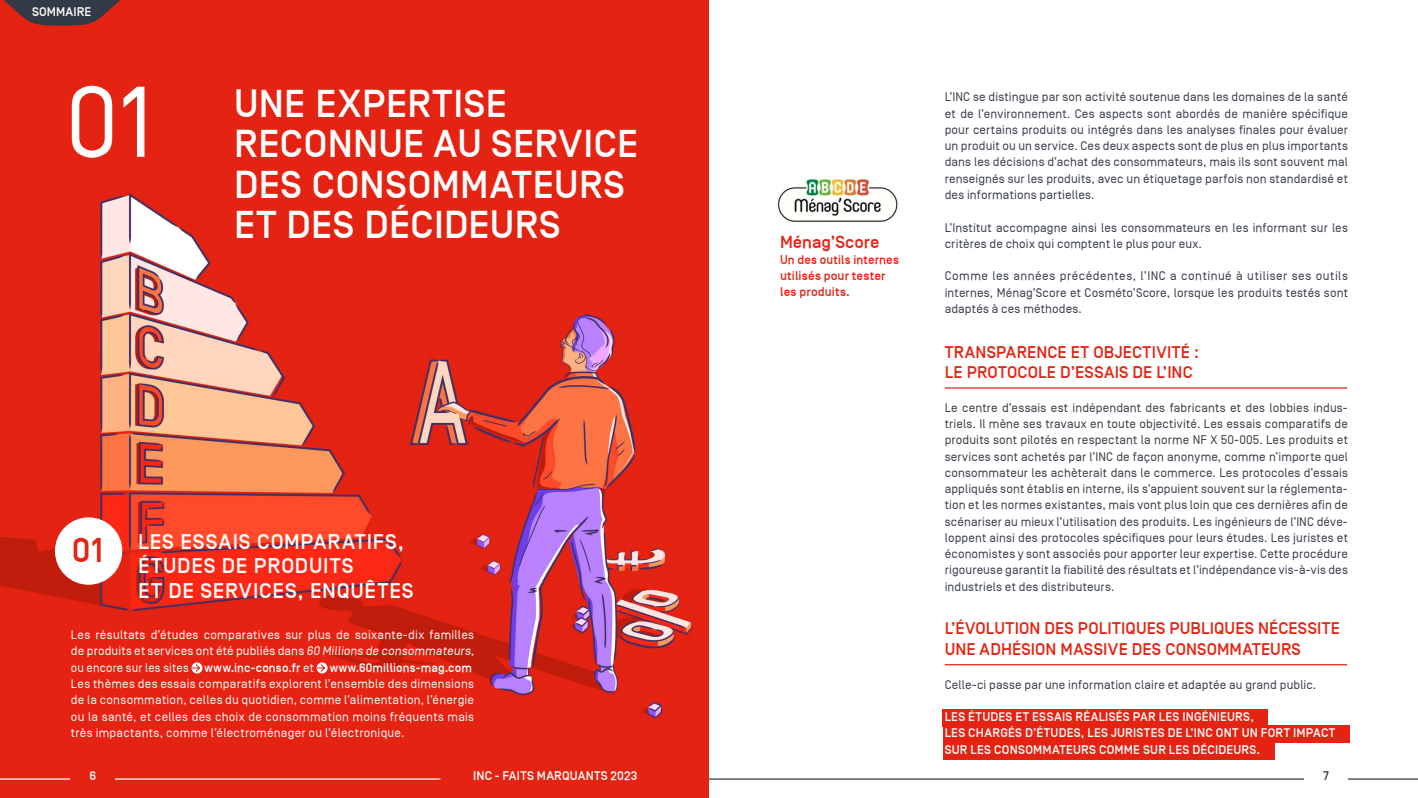
<style>
.page{position:relative;width:1418px;height:798px;background:#fff}
.page>*{position:absolute;margin:0;border:0;box-sizing:border-box;transform-origin:0 0}
.t1{font:100px "Simplon BP";color:#fff}
.t2{font:500 38.75px/40.6px "Simplon BP";letter-spacing:.01em;color:#fff}
.t3{font:500 34.38px "Simplon BP";color:#e42312}
.t4{font:500 21.25px/24.4px "Simplon BP";letter-spacing:.035em;color:#fff}
.t5{font:500 17.5px "Simplon BP";color:#e42312}
.t6{font:500 16.88px/20.4px "Simplon BP";letter-spacing:.01em;color:#e42312}
.t7{font:12.5px/16.2px "Simplon BP";letter-spacing:.01em;color:#343a45;text-align:justify}
.t8{font:12.5px/16.2px "Simplon BP";letter-spacing:.02em;color:#fff;text-align:justify}
.t9{font:500 12.5px/16.2px "Simplon BP";letter-spacing:.015em;color:#fff}
.t10{font:500 12.5px/16.2px "Simplon BP";letter-spacing:.015em;color:#e42312}
.t11{font:500 12.5px "Simplon BP";color:#343a45}
.s1{font-weight:400}
</style>
<div class="page">
<img style="left:0;top:0;width:709px;height:797px">
<svg style="left:191px;top:662px;width:11px;height:11px"></svg>
<svg style="left:191px;top:663px;width:10px;height:9px"></svg>
<svg style="left:316px;top:662px;width:11px;height:11px"></svg>
<svg style="left:316px;top:663px;width:10px;height:9px"></svg>
<div style="left:55px;top:517px;width:67px;height:67px;background:#fff;border-radius:50%"></div>
<hr style="left:944px;top:387px;width:402px;height:1px;background:#e42312">
<hr style="left:944px;top:663px;width:402px;height:2px;background:#e42312">
<div style="left:943px;top:708px;width:324px;height:18px;background:#e42312"></div>
<div style="left:943px;top:725px;width:406px;height:17px;background:#e42312"></div>
<div style="left:943px;top:741px;width:331px;height:18px;background:#e42312"></div>
<img style="left:777px;top:178px;width:121px;height:44px">
<hr style="left:709px;top:778px;width:594px;height:1px;background:#343a45">
<hr style="left:1347px;top:778px;width:70px;height:1px;background:#343a45">
<hr style="left:115px;top:778px;width:325px;height:1px;background:#fff">
<hr style="left:0;top:778px;width:70px;height:1px;background:#fff">
<svg style="left:0;top:0;width:125px;height:26px;background:#6d3234"></svg>
<p class="t9" style="left:32px;top:4px;width:61px">SOMMAIRE</p>
<h1 class="t1" style="left:65px;top:69px;width:89px">01</h1>
<h2 class="t2" style="left:234px;top:83px;width:405px">UNE EXPERTISE<br>RECONNUE AU SERVICE<br>DES CONSOMMATEURS<br>ET DES DÉCIDEURS</h2>
<h3 class="t3" style="left:72px;top:532px;width:33px">01</h3>
<h3 class="t4" style="left:138px;top:529px;width:277px">LES ESSAIS COMPARATIFS,<br>ÉTUDES DE PRODUITS<br>ET DE SERVICES, ENQUÊTES</h3>
<p class="t8" style="left:71px;top:626px;width:405px">Les résultats d’études comparatives sur plus de soixante-dix familles de produits et services ont été publiés dans 60 Millions de consommateurs, ou encore sur les sites</p>
<p class="t9" style="left:205px;top:659px;width:111px">www.inc-conso.fr <span class="s1">et</span></p>
<p class="t9" style="left:330px;top:659px;width:144px">www.60millions-mag.com</p>
<p class="t8" style="left:71px;top:675px;width:405px">Les thèmes des essais comparatifs explorent l’ensemble des dimensions de la consommation, celles du quotidien, comme l’alimentation, l’énergie ou la santé, et celles des choix de consommation moins fréquents mais très impactants, comme l’électroménager ou l’électronique.</p>
<h3 class="t5" style="left:780px;top:232px;width:101px">Ménag’Score</h3>
<p class="t10" style="left:780px;top:251px;width:120px">Un des outils internes utilisés pour tester les produits.</p>
<p class="t7" style="left:944px;top:89px;width:405px">L’INC se distingue par son activité soutenue dans les domaines de la santé et de l’environnement. Ces aspects sont abordés de manière spécifique pour certains produits ou intégrés dans les analyses finales pour évaluer un produit ou un service. Ces deux aspects sont de plus en plus importants dans les décisions d’achat des consommateurs, mais ils sont souvent mal renseignés sur les produits, avec un étiquetage parfois non standardisé et des informations partielles.</p>
<p class="t7" style="left:944px;top:219px;width:405px">L’Institut accompagne ainsi les consommateurs en les informant sur les critères de choix qui comptent le plus pour eux.</p>
<p class="t7" style="left:944px;top:268px;width:405px">Comme les années précédentes, l’INC a continué à utiliser ses outils internes, Ménag’Score et Cosméto’Score, lorsque les produits testés sont adaptés à ces méthodes.</p>
<h3 class="t6" style="left:944px;top:341px;width:256px">TRANSPARENCE ET OBJECTIVITÉ :<br>LE PROTOCOLE D’ESSAIS DE L’INC</h3>
<p class="t7" style="left:944px;top:399px;width:405px">Le centre d’essais est indépendant des fabricants et des lobbies indus&shy;triels. Il mène ses travaux en toute objectivité. Les essais comparatifs de produits sont pilotés en respectant la norme NF X 50-005. Les produits et services sont achetés par l’INC de façon anonyme, comme n’importe quel consommateur les achèterait dans le commerce. Les protocoles d’essais appliqués sont établis en interne, ils s’appuient souvent sur la réglementa&shy;tion et les normes existantes, mais vont plus loin que ces dernières afin de scénariser au mieux l’utilisation des produits. Les ingénieurs de l’INC déve&shy;loppent ainsi des protocoles spécifiques pour leurs études. Les juristes et économistes y sont associés pour apporter leur expertise. Cette procédure rigoureuse garantit la fiabilité des résultats et l’indépendance vis-à-vis des industriels et des distributeurs.</p>
<h3 class="t6" style="left:944px;top:618px;width:397px">L’ÉVOLUTION DES POLITIQUES PUBLIQUES NÉCESSITE<br>UNE ADHÉSION MASSIVE DES CONSOMMATEURS</h3>
<p class="t7" style="left:944px;top:675px;width:373px">Celle-ci passe par une information claire et adaptée au grand public.</p>
<p class="t9" style="left:944px;top:708px;width:392px">LES ÉTUDES ET ESSAIS RÉALISÉS PAR LES INGÉNIEURS,<br>LES CHARGÉS D’ÉTUDES, LES JURISTES DE L’INC ONT UN FORT IMPACT<br>SUR LES CONSOMMATEURS COMME SUR LES DÉCIDEURS.</p>
<p class="t9" style="left:89px;top:767px;width:8px">6</p>
<p class="t9" style="left:473px;top:767px;width:166px">INC - FAITS MARQUANTS 2023</p>
<p class="t11" style="left:1323px;top:768px;width:7px">7</p>
</div>
